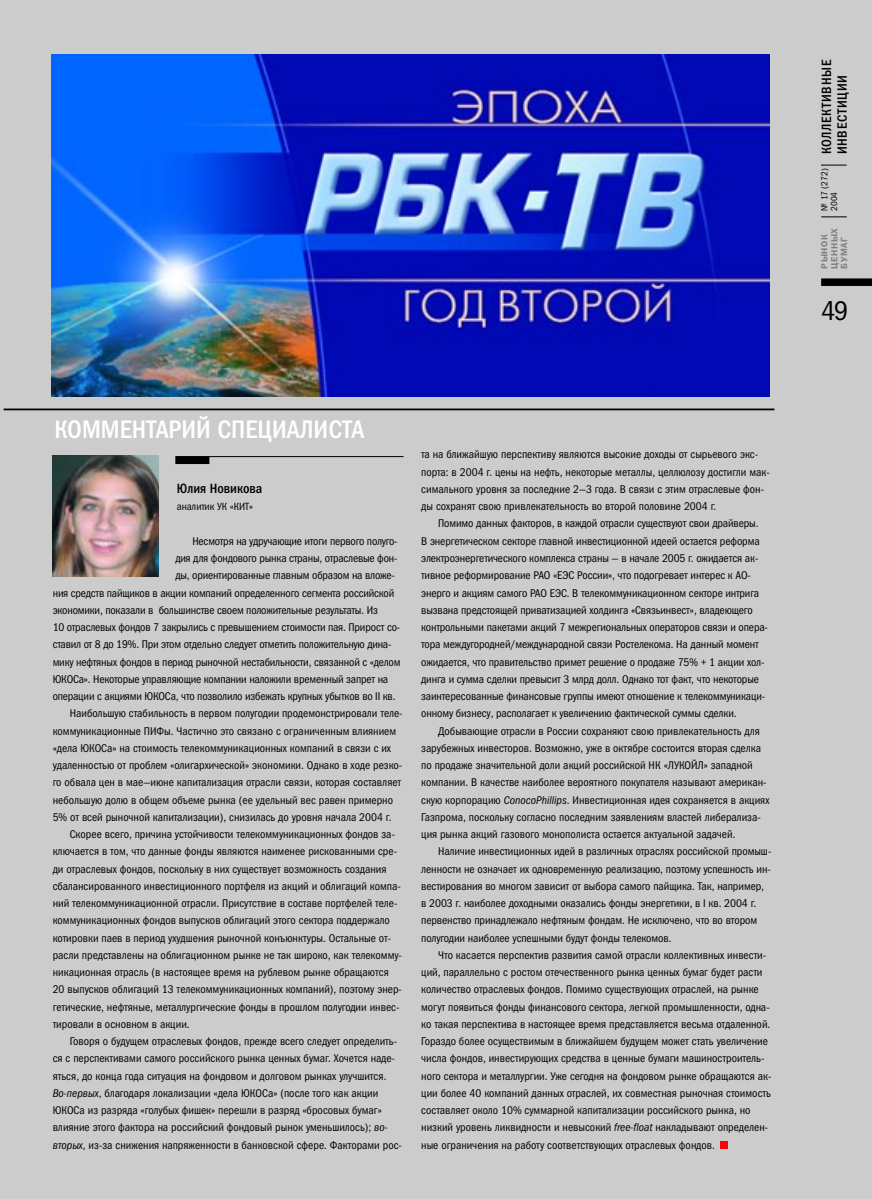
<style>
.page{position:relative;width:872px;height:1199px;background:#fff}
.page>*{position:absolute;margin:0;border:0;box-sizing:border-box;transform-origin:0 0}
.t1{font:27px "Franklin Gothic Book Cond C";color:#000}
.t2{font:25.5px "Franklin Gothic Medi Cond C";color:#fff}
.t3{font:13.5px/15.8px "Franklin Gothic Medi Cond C";letter-spacing:.055em;color:#000}
.t4{font:13.5px "Franklin Gothic Medi Cond C";color:#000}
.t5{font:11.25px/17.2px "Franklin Gothic Book Cond C";letter-spacing:-.005em;color:#000}
.t6{font:10.5px "Franklin Gothic Book Cond C";letter-spacing:-.01em;color:#000}
.t7{font:9px/9.8px "Franklin Gothic Demi C";letter-spacing:.06em;color:#808080}
.t8{font:9px/9.8px "Franklin Gothic Book Cond C";color:#000}
.s1{font-style:italic}
</style>
<div class="page">
<div style="left:0;top:0;width:872px;height:1198px;background:#ccc"></div>
<svg style="left:821px;top:165px;width:25px;height:1px"></svg>
<div style="left:821px;top:278px;width:51px;height:8px;background:#000"></div>
<svg style="left:821px;top:217px;width:25px;height:1px"></svg>
<div style="left:720px;top:1141px;width:7px;height:7px;background:#ff000f"></div>
<img style="left:53px;top:456px;width:105px;height:120px">
<hr style="left:4px;top:408px;width:770px;height:2px;background:#000">
<div style="left:175px;top:456px;width:34px;height:8px;background:#000"></div>
<hr style="left:175px;top:456px;width:228px;height:1px;background:#000">
<img style="left:52px;top:54px;width:717px;height:342px">
<h2 class="t2" style="left:54px;top:420px;width:312px">КОММЕНТАРИЙ СПЕЦИАЛИСТА</h2>
<p class="t4" style="left:177px;top:483px;width:87px">Юлия Новикова</p>
<p class="t6" style="left:177px;top:503px;width:78px">аналитик УК «КИТ»</p>
<p class="t5" style="left:192px;top:533px;width:207px">Несмотря на удручающие итоги первого полуго-</p>
<p class="t5" style="left:175px;top:550px;width:224px">дия для фондового рынка страны, отраслевые фон-</p>
<p class="t5" style="left:175px;top:568px;width:221px">ды, ориентированные главным образом на вложе-</p>
<p class="t5" style="left:53px;top:585px;width:343px">ния средств пайщиков в акции компаний определенного сегмента российской</p>
<p class="t5" style="left:53px;top:602px;width:326px">экономики, показали в большинстве своем положительные результаты. Из</p>
<p class="t5" style="left:53px;top:619px;width:349px">10 отраслевых фондов 7 закрылись с превышением стоимости пая. Прирост со-</p>
<p class="t5" style="left:53px;top:637px;width:340px">ставил от 8 до 19%. При этом отдельно следует отметить положительную дина-</p>
<p class="t5" style="left:53px;top:654px;width:349px">мику нефтяных фондов в период рыночной нестабильности, связанной с «делом</p>
<p class="t5" style="left:53px;top:671px;width:337px">ЮКОСа». Некоторые управляющие компании наложили временный запрет на</p>
<p class="t5" style="left:53px;top:688px;width:344px">операции с акциями ЮКОСа, что позволило избежать крупных убытков во II кв.</p>
<p class="t5" style="left:70px;top:706px;width:334px">Наибольшую стабильность в первом полугодии продемонстрировали теле-</p>
<p class="t5" style="left:53px;top:723px;width:345px">коммуникационные ПИФы. Частично это связано с ограниченным влиянием</p>
<p class="t5" style="left:53px;top:740px;width:340px">«дела ЮКОСа» на стоимость телекоммуникационных компаний в связи с их</p>
<p class="t5" style="left:53px;top:757px;width:351px">удаленностью от проблем «олигархической» экономики. Однако в ходе резко-</p>
<p class="t5" style="left:53px;top:775px;width:350px">го обвала цен в мае—июне капитализация отрасли связи, которая составляет</p>
<p class="t5" style="left:53px;top:792px;width:342px">небольшую долю в общем объеме рынка (ее удельный вес равен примерно</p>
<p class="t5" style="left:53px;top:809px;width:340px">5% от всей рыночной капитализации), снизилась до уровня начала 2004 г.</p>
<p class="t5" style="left:70px;top:826px;width:327px">Скорее всего, причина устойчивости телекоммуникационных фондов за-</p>
<p class="t5" style="left:53px;top:844px;width:346px">ключается в том, что данные фонды являются наименее рискованными сре-</p>
<p class="t5" style="left:53px;top:861px;width:335px">ди отраслевых фондов, поскольку в них существует возможность создания</p>
<p class="t5" style="left:53px;top:878px;width:350px">сбалансированного инвестиционного портфеля из акций и облигаций компа-</p>
<p class="t5" style="left:53px;top:895px;width:346px">ний телекоммуникационной отрасли. Присутствие в составе портфелей теле-</p>
<p class="t5" style="left:53px;top:913px;width:339px">коммуникационных фондов выпусков облигаций этого сектора поддержало</p>
<p class="t5" style="left:53px;top:930px;width:340px">котировки паев в период ухудшения рыночной конъюнктуры. Остальные от-</p>
<p class="t5" style="left:53px;top:947px;width:351px">расли представлены на облигационном рынке не так широко, как телекомму-</p>
<p class="t5" style="left:53px;top:964px;width:338px">никационная отрасль (в настоящее время на рублевом рынке обращаются</p>
<p class="t5" style="left:53px;top:982px;width:351px">20 выпусков облигаций 13 телекоммуникационных компаний), поэтому энер-</p>
<p class="t5" style="left:53px;top:999px;width:348px">гетические, нефтяные, металлургические фонды в прошлом полугодии инвес-</p>
<p class="t5" style="left:53px;top:1016px;width:138px">тировали в основном в акции.</p>
<p class="t5" style="left:70px;top:1033px;width:329px">Говоря о будущем отраслевых фондов, прежде всего следует определить-</p>
<p class="t5" style="left:53px;top:1051px;width:344px">ся с перспективами самого российского рынка ценных бумаг. Хочется наде-</p>
<p class="t5" style="left:53px;top:1068px;width:335px">яться, до конца года ситуация на фондовом и долговом рынках улучшится.</p>
<p class="t5" style="left:53px;top:1085px;width:327px"><span class="s1">Во-первых</span>, благодаря локализации «дела ЮКОСа» (после того как акции</p>
<p class="t5" style="left:53px;top:1102px;width:331px">ЮКОСа из разряда «голубых фишек» перешли в разряд «бросовых бумаг»</p>
<p class="t5" style="left:53px;top:1120px;width:337px">влияние этого фактора на российский фондовый рынок уменьшилось); <span class="s1">во-</span></p>
<p class="t5" style="left:53px;top:1137px;width:351px"><span class="s1">вторых</span>, из-за снижения напряженности в банковской сфере. Факторами рос-</p>
<p class="t5" style="left:421px;top:447px;width:350px">та на ближайшую перспективу являются высокие доходы от сырьевого экс&shy;порта: в 2004 г. цены на нефть, некоторые металлы, целлюлозу достигли мак&shy;симального уровня за последние 2—3 года. В связи с этим отраслевые фон&shy;ды сохранят свою привлекательность во второй половине 2004 г.</p>
<p class="t5" style="left:421px;top:516px;width:348px;text-indent:17px">Помимо данных факторов, в каждой отрасли существуют свои драйверы.<br>В энергетическом секторе главной инвестиционной идеей остается реформа электроэнергетического комплекса страны — в начале 2005 г. ожидается ак&shy;тивное реформирование РАО «ЕЭС России», что подогревает интерес к АО&shy;энерго и акциям самого РАО ЕЭС. В телекоммуникационном секторе интрига вызвана предстоящей приватизацией холдинга «Связьинвест», владеющего контрольными пакетами акций 7 межрегиональных операторов связи и опера&shy;тора междугородней/международной связи Ростелекома. На данный момент ожидается, что правительство примет решение о продаже 75% + 1 акции хол&shy;динга и сумма сделки превысит 3 млрд долл. Однако тот факт, что некоторые заинтересованные финансовые группы имеют отношение к телекоммуникаци&shy;онному бизнесу, располагает к увеличению фактической суммы сделки.</p>
<p class="t5" style="left:421px;top:723px;width:350px;text-indent:17px">Добывающие отрасли в России сохраняют свою привлекательность для зарубежных инвесторов. Возможно, уже в октябре состоится вторая сделка по продаже значительной доли акций российской НК «ЛУКОЙЛ» западной компании. В качестве наиболее вероятного покупателя называют американ&shy;скую корпорацию <span class="s1">ConocoPhillips</span>. Инвестиционная идея сохраняется в акциях Газпрома, поскольку согласно последним заявлениям властей либерализа&shy;ция рынка акций газового монополиста остается актуальной задачей.</p>
<p class="t5" style="left:421px;top:844px;width:352px;text-indent:17px">Наличие инвестиционных идей в различных отраслях российской промыш&shy;ленности не означает их одновременную реализацию, поэтому успешность ин&shy;вестирования во многом зависит от выбора самого пайщика. Так, например, в 2003 г. наиболее доходными оказались фонды энергетики, в I кв. 2004 г. первенство принадлежало нефтяным фондам. Не исключено, что во втором полугодии наиболее успешными будут фонды телекомов.</p>
<p class="t5" style="left:421px;top:947px;width:352px;text-indent:17px">Что касается перспектив развития самой отрасли коллективных инвести&shy;ций, параллельно с ростом отечественного рынка ценных бумаг будет расти количество отраслевых фондов. Помимо существующих отраслей, на рынке могут появиться фонды финансового сектора, легкой промышленности, одна&shy;ко такая перспектива в настоящее время представляется весьма отдаленной.<br>Гораздо более осуществимым в ближайшем будущем может стать увеличение числа фондов, инвестирующих средства в ценные бумаги машиностроитель&shy;ного сектора и металлургии. Уже сегодня на фондовом рынке обращаются ак&shy;ции более 40 компаний данных отраслей, их совместная рыночная стоимость составляет около 10% суммарной капитализации российского рынка, но низкий уровень ликвидности и невысокий <span class="s1">free-float</span> накладывают определен&shy;ные ограничения на работу соответствующих отраслевых фондов.</p>
<p class="t3" style="left:820px;top:154px;width:96px;rotate:-90deg">КОЛЛЕКТИВНЫЕ<br>ИНВЕСТИЦИИ</p>
<p class="t8" style="left:820px;top:211px;width:44px;rotate:-90deg">№ 17 (272)<br>2004</p>
<p class="t7" style="left:820px;top:269px;width:42px;rotate:-90deg">РЫНОК<br>ЦЕННЫХ<br>БУМАГ</p>
<h1 class="t1" style="left:821px;top:301px;width:29px">49</h1>
</div>
